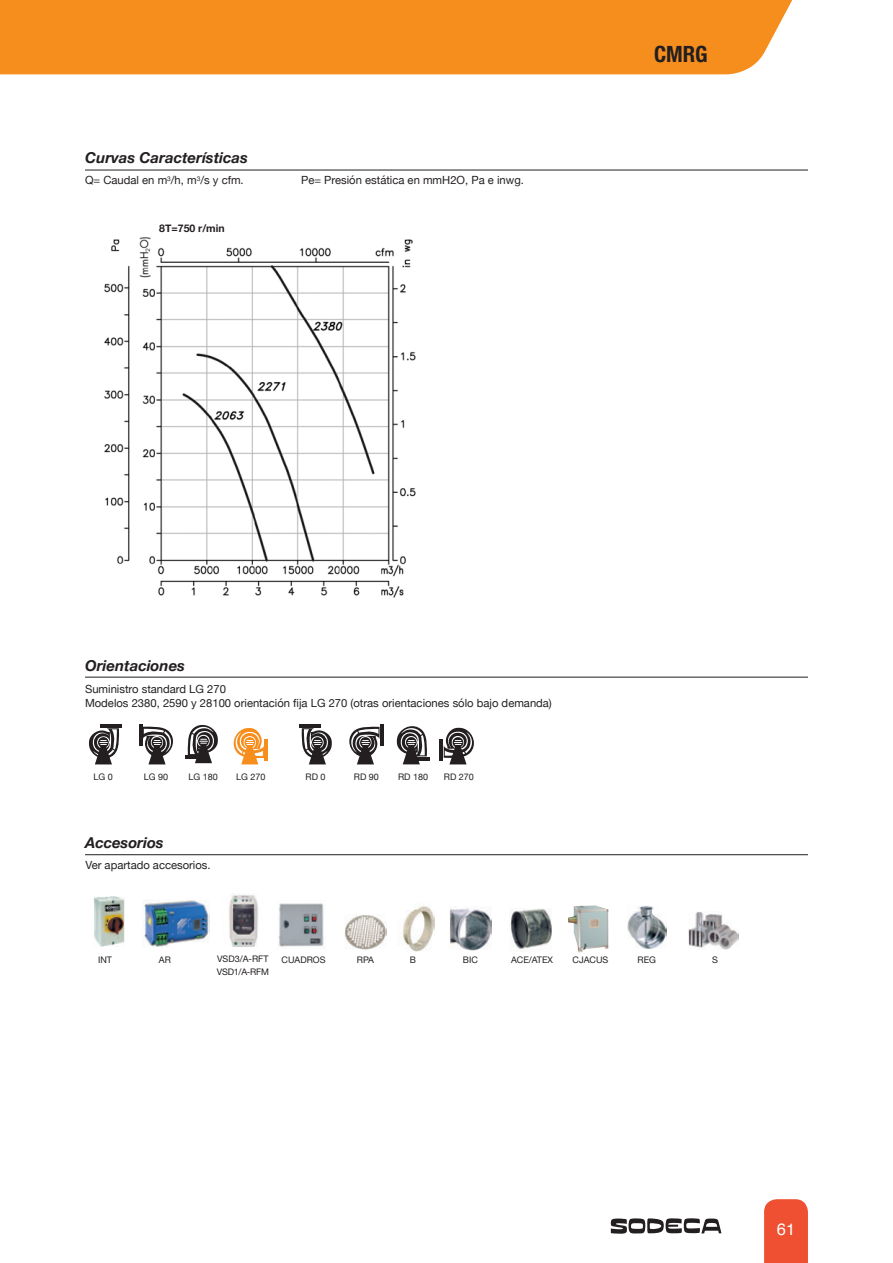
<style>
.page{position:relative;width:893px;height:1263px;background:#fff}
.page>*{position:absolute;margin:0;border:0;box-sizing:border-box;transform-origin:0 0}
.t1{font:700 condensed 22.5px "Helvetica Neue";color:#231f20}
.t2{font:16.5px "Helvetica";color:#fff}
.SUBTITOL{font:italic 700 15px "Helvetica Neue";color:#231f20}
.TEXT_SUBTITOL8PT{font:11.25px "Helvetica Neue";color:#231f20}
.TAULA_TITOL{font:700 10.5px "Helvetica Neue";color:#231f20}
.TEXT_SUBTITOL8PT-2{font:9px "Helvetica Neue";color:#231f20}
</style>
<div class="page">
<svg style="left:611px;top:1218px;width:110px;height:16px"></svg>
<div style="left:764px;top:1199px;width:44px;height:64px;background:#ef5032"></div>
<div style="left:0;top:0;width:793px;height:74px;background:#f68e1e"></div>
<img style="left:104px;top:237px;width:312px;height:361px">
<hr style="left:85px;top:170px;width:723px;height:1px;background:#231f20">
<hr style="left:85px;top:677px;width:723px;height:1px;background:#231f20">
<hr style="left:100px;top:724px;width:21px;height:4px;background:#231f20">
<svg style="left:89px;top:728px;width:30px;height:36px"></svg>
<hr style="left:139px;top:724px;width:3px;height:22px;background:#231f20">
<svg style="left:143px;top:726px;width:30px;height:38px"></svg>
<hr style="left:265px;top:739px;width:3px;height:21px;background:#f68e1e">
<svg style="left:233px;top:728px;width:31px;height:36px"></svg>
<hr style="left:299px;top:724px;width:22px;height:4px;background:#231f20">
<svg style="left:301px;top:728px;width:31px;height:36px"></svg>
<hr style="left:380px;top:724px;width:3px;height:22px;background:#231f20">
<svg style="left:349px;top:726px;width:31px;height:38px"></svg>
<hr style="left:440px;top:739px;width:3px;height:21px;background:#231f20">
<svg style="left:444px;top:727px;width:30px;height:37px"></svg>
<hr style="left:185px;top:756px;width:22px;height:3px;background:#231f20">
<svg style="left:187px;top:725px;width:31px;height:38px"></svg>
<hr style="left:408px;top:757px;width:21px;height:3px;background:#231f20">
<svg style="left:396px;top:726px;width:32px;height:38px"></svg>
<hr style="left:85px;top:854px;width:723px;height:1px;background:#231f20">
<img style="left:344px;top:915px;width:43px;height:35px">
<img style="left:402px;top:906px;width:32px;height:45px">
<img style="left:510px;top:908px;width:42px;height:41px">
<img style="left:627px;top:906px;width:39px;height:43px">
<img style="left:688px;top:912px;width:50px;height:38px">
<img style="left:94px;top:897px;width:31px;height:49px">
<img style="left:143px;top:900px;width:66px;height:47px">
<img style="left:279px;top:903px;width:45px;height:44px">
<img style="left:568px;top:905px;width:40px;height:47px">
<img style="left:449px;top:907px;width:42px;height:44px">
<img style="left:229px;top:893px;width:30px;height:53px">
<p class="SUBTITOL" style="left:85px;top:146px;width:164px">Curvas Características</p>
<p class="TEXT_SUBTITOL8PT" style="left:85px;top:172px;width:160px">Q= Caudal en m<sup>3</sup>/h, m<sup>3</sup>/s y cfm.</p>
<p class="TEXT_SUBTITOL8PT" style="left:301px;top:172px;width:224px">Pe= Presión estática en mmH2O, Pa e inwg.</p>
<p class="TAULA_TITOL" style="left:159px;top:220px;width:67px">8T=750 r/min</p>
<h1 class="t1" style="left:654px;top:40px;width:55px">CMRG</h1>
<p class="SUBTITOL" style="left:85px;top:653px;width:102px">Orientaciones</p>
<p class="TEXT_SUBTITOL8PT" style="left:85px;top:681px;width:142px">Suministro standard LG 270</p>
<p class="TEXT_SUBTITOL8PT" style="left:85px;top:695px;width:468px">Modelos 2380, 2590 y 28100 orientación fija LG 270 (otras orientaciones sólo bajo demanda)</p>
<p class="TEXT_SUBTITOL8PT-2" style="left:93px;top:771px;width:21px">LG 0</p>
<p class="TEXT_SUBTITOL8PT-2" style="left:144px;top:771px;width:26px">LG 90</p>
<p class="TEXT_SUBTITOL8PT-2" style="left:189px;top:771px;width:31px">LG 180</p>
<p class="TEXT_SUBTITOL8PT-2" style="left:236px;top:771px;width:31px">LG 270</p>
<p class="TEXT_SUBTITOL8PT-2" style="left:306px;top:771px;width:22px">RD 0</p>
<p class="TEXT_SUBTITOL8PT-2" style="left:354px;top:771px;width:27px">RD 90</p>
<p class="TEXT_SUBTITOL8PT-2" style="left:398px;top:771px;width:32px">RD 180</p>
<p class="TEXT_SUBTITOL8PT-2" style="left:444px;top:771px;width:32px">RD 270</p>
<p class="SUBTITOL" style="left:85px;top:831px;width:80px">Accesorios</p>
<p class="TEXT_SUBTITOL8PT" style="left:85px;top:856px;width:127px">Ver apartado accesorios.</p>
<p class="TEXT_SUBTITOL8PT-2" style="left:98px;top:953px;width:15px">INT</p>
<p class="TEXT_SUBTITOL8PT-2" style="left:159px;top:953px;width:13px">AR</p>
<p class="TEXT_SUBTITOL8PT-2" style="left:217px;top:952px;width:53px">VSD3/A-RFT</p>
<p class="TEXT_SUBTITOL8PT-2" style="left:282px;top:953px;width:46px">CUADROS</p>
<p class="TEXT_SUBTITOL8PT-2" style="left:357px;top:953px;width:19px">RPA</p>
<p class="TEXT_SUBTITOL8PT-2" style="left:410px;top:953px;width:8px">B</p>
<p class="TEXT_SUBTITOL8PT-2" style="left:463px;top:953px;width:16px">BIC</p>
<p class="TEXT_SUBTITOL8PT-2" style="left:511px;top:953px;width:43px">ACE/ATEX</p>
<p class="TEXT_SUBTITOL8PT-2" style="left:573px;top:953px;width:37px">CJACUS</p>
<p class="TEXT_SUBTITOL8PT-2" style="left:637px;top:953px;width:20px">REG</p>
<p class="TEXT_SUBTITOL8PT-2" style="left:712px;top:953px;width:7px">S</p>
<p class="TEXT_SUBTITOL8PT-2" style="left:217px;top:966px;width:54px">VSD1/A-RFM</p>
<h2 class="t2" style="left:777px;top:1216px;width:20px">61</h2>
</div>
